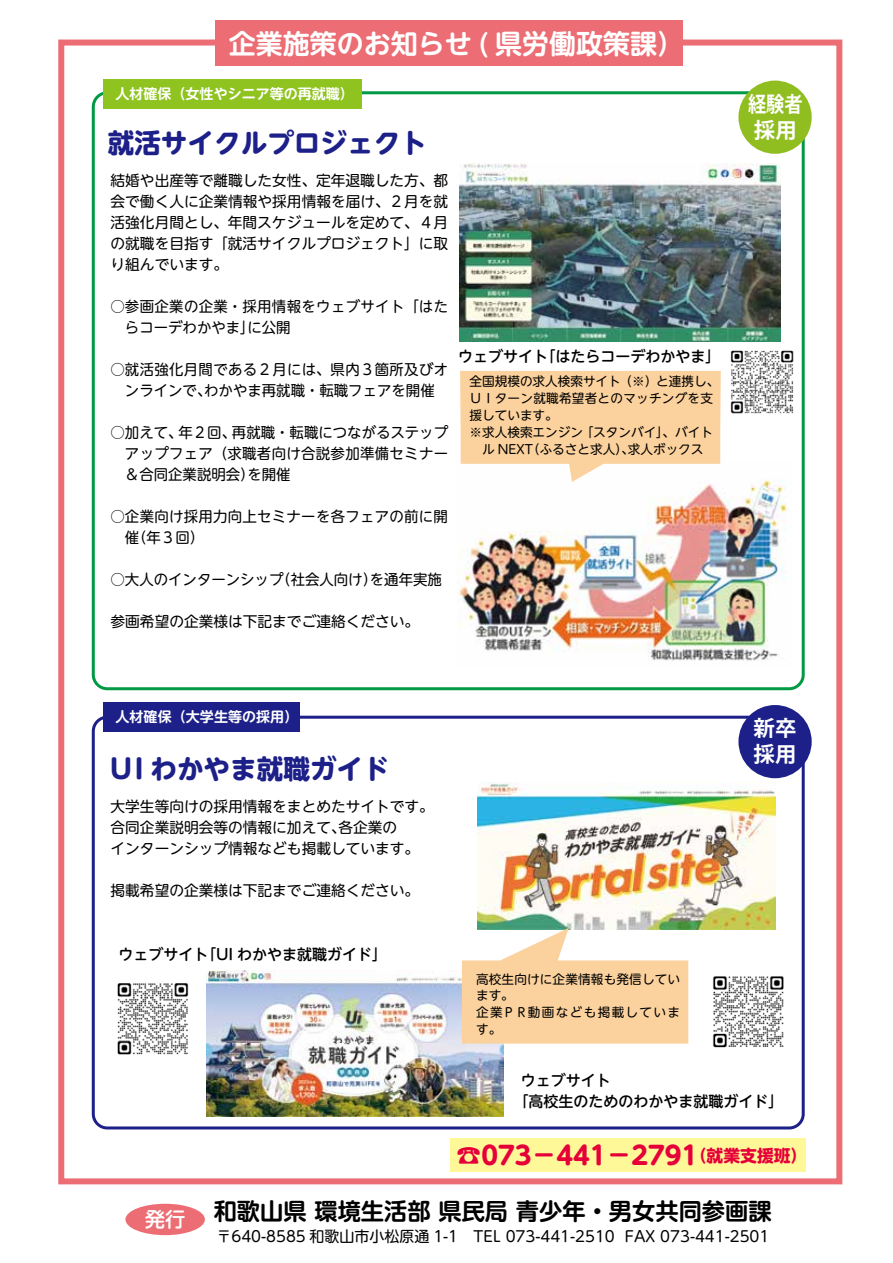
<style>
.page{position:relative;width:893px;height:1263px;background:#fff}
.page>*{position:absolute;margin:0;border:0;box-sizing:border-box;transform-origin:0 0}
.t1{font:700 27px "UD Shin M Go Pro De";color:#fff}
.t2{font:700 26.55px "UD Shin M Go Pro";color:#1d2088}
.t3{font:700 25.2px "UD Shin M Go Pro";color:#e60039}
.t4{font:700 23.25px "UD Shin M Go Pro De";color:#000}
.t5{font:700 21.45px/26.2px "Koz Go Pro";color:#fff;scale:.85 1}
.t6{font:700 21.45px/26.2px "Koz Go Pro";color:#fff}
.t7{font:500 15px/21px "UD Shin M Go Pro";color:#000}
.t8{font:15px "UD Shin M Go Pro";color:#000}
.t9{font:14.7px/21px "UD Shin M Go Pro";color:#000;text-align:justify}
.t10{font:14.7px/21px "UD Shin M Go Pro";letter-spacing:.02em;color:#000}
.t11{font:14.7px/21px "UD Shin M Go Pro";letter-spacing:.025em;color:#000}
.t12{font:700 14.1px "UD Shin M Go Pro De";color:#fff}
.t13{font:12.6px/16.8px "UD Shin M Go Pro";color:#000}
.s1{font-size:16.8px}
</style>
<div class="page">
<img style="left:730px;top:350px;width:64px;height:64px">
<div style="left:450px;top:1138px;width:355px;height:33px;background:#fff899"></div>
<div style="left:58px;top:40px;width:784px;height:1144px;border:6px solid #ec6d74"></div>
<div style="left:215px;top:21px;width:468px;height:45px;background:#ec6d74"></div>
<div style="left:92px;top:91px;width:713px;height:599px;border:3px solid #094;border-radius:14px"></div>
<div style="left:103px;top:79px;width:259px;height:30px;background:#8fc31f"></div>
<div style="left:92px;top:716px;width:713px;height:413px;border:3px solid #1d2088;border-radius:14px"></div>
<div style="left:103px;top:702px;width:196px;height:30px;background:#1d2088"></div>
<div style="left:125px;top:1204px;width:80px;height:31px;background:#ec6d74;border-radius:50%"></div>
<div style="left:738px;top:705px;width:74px;height:73px;background:#1d2088;border-radius:50%"></div>
<div style="left:738px;top:81px;width:74px;height:73px;background:#90bd20;border-radius:50%"></div>
<img style="left:457px;top:479px;width:330px;height:182px">
<img style="left:206px;top:970px;width:298px;height:146px">
<img style="left:478px;top:782px;width:297px;height:147px">
<svg style="left:462px;top:928px;width:226px;height:115px"></svg>
<svg style="left:460px;top:371px;width:261px;height:112px"></svg>
<img style="left:117px;top:983px;width:72px;height:72px">
<img style="left:713px;top:976px;width:71px;height:72px">
<img style="left:459px;top:163px;width:321px;height:179px">
<h1 class="t1" style="left:229px;top:22px;width:457px">企業施策のお知らせ ( 県労働政策課）</h1>
<p class="t12" style="left:115px;top:82px;width:240px">人材確保（女性やシニア等の再就職）</p>
<h2 class="t2" style="left:108px;top:122px;width:321px">就活サイクルプロジェクト</h2>
<p class="t9" style="left:111px;top:169px;width:339px">結婚や出産等で離職した女性、定年退職した方、都会で働く人に企業情報や採用情報を届け、２月を就活強化月間とし、年間スケジュールを定めて、４月の就職を目指す「就活サイクルプロジェクト」に取り組んでいます。</p>
<p class="t11" style="left:111px;top:295px;width:339px">○参画企業の企業・採用情報をウェブサイト「はた　らコーデわかやま」に公開</p>
<p class="t10" style="left:111px;top:358px;width:339px">○就活強化月間である２月には、県内３箇所及びオ　ンラインで、わかやま再就職・転職フェアを開催</p>
<p class="t9" style="left:111px;top:421px;width:339px">○加えて、年２回、再就職・転職につながるステップ　アップフェア（求職者向け合説参加準備セミナー　＆合同企業説明会）を開催</p>
<p class="t10" style="left:111px;top:505px;width:339px">○企業向け採用力向上セミナーを各フェアの前に開　催（年３回）</p>
<p class="t9" style="left:111px;top:568px;width:333px">○大人のインターンシップ（社会人向け）を通年実施</p>
<p class="t9" style="left:111px;top:610px;width:310px">参画希望の企業様は下記までご連絡ください。</p>
<p class="t7" style="left:458px;top:345px;width:264px">ウェブサイト「はたらコーデわかやま」</p>
<p class="t13" style="left:470px;top:373px;width:251px">全国規模の求人検索サイト（※）と連携し、<br>ＵＩターン就職希望者とのマッチングを支援しています。<br>※求人検索エンジン「スタンバイ」、バイト　ル NEXT（ふるさと求人）、求人ボックス</p>
<p class="t12" style="left:115px;top:705px;width:184px">人材確保（大学生等の採用）</p>
<h2 class="t2" style="left:108px;top:747px;width:284px">ＵI わかやま就職ガイド</h2>
<p class="t9" style="left:111px;top:795px;width:325px;text-align:left">大学生等向けの採用情報をまとめたサイトです。合同企業説明会等の情報に加えて、各企業の<br>インターンシップ情報なども掲載しています。</p>
<p class="t9" style="left:111px;top:879px;width:310px">掲載希望の企業様は下記までご連絡ください。</p>
<p class="t7" style="left:119px;top:943px;width:270px">ウェブサイト「UI わかやま就職ガイド」</p>
<h3 class="t5" style="left:748px;top:92px;width:66px">経験者採用</h3>
<h3 class="t6" style="left:754px;top:716px;width:44px">新卒採用</h3>
<p class="t13" style="left:476px;top:970px;width:206px">高校生向けに企業情報も発信しています。<br>企業ＰＲ動画なども掲載しています。</p>
<p class="t7" style="left:513px;top:1069px;width:271px;text-indent:8px">ウェブサイト<br>「高校生のためのわかやま就職ガイド」</p>
<h3 class="t3" style="left:456px;top:1135px;width:353px">☎073－441－2791<span class="s1">（就業支援班）</span></h3>
<h3 class="t4" style="left:145px;top:1192px;width:628px"><sub>発行</sub> 和歌山県 環境生活部 県民局 青少年・男女共同参画課</h3>
<p class="t8" style="left:216px;top:1224px;width:554px">〒640-8585 和歌山市小松原通 1-1 TEL 073-441-2510 FAX 073-441-2501</p>
</div>
